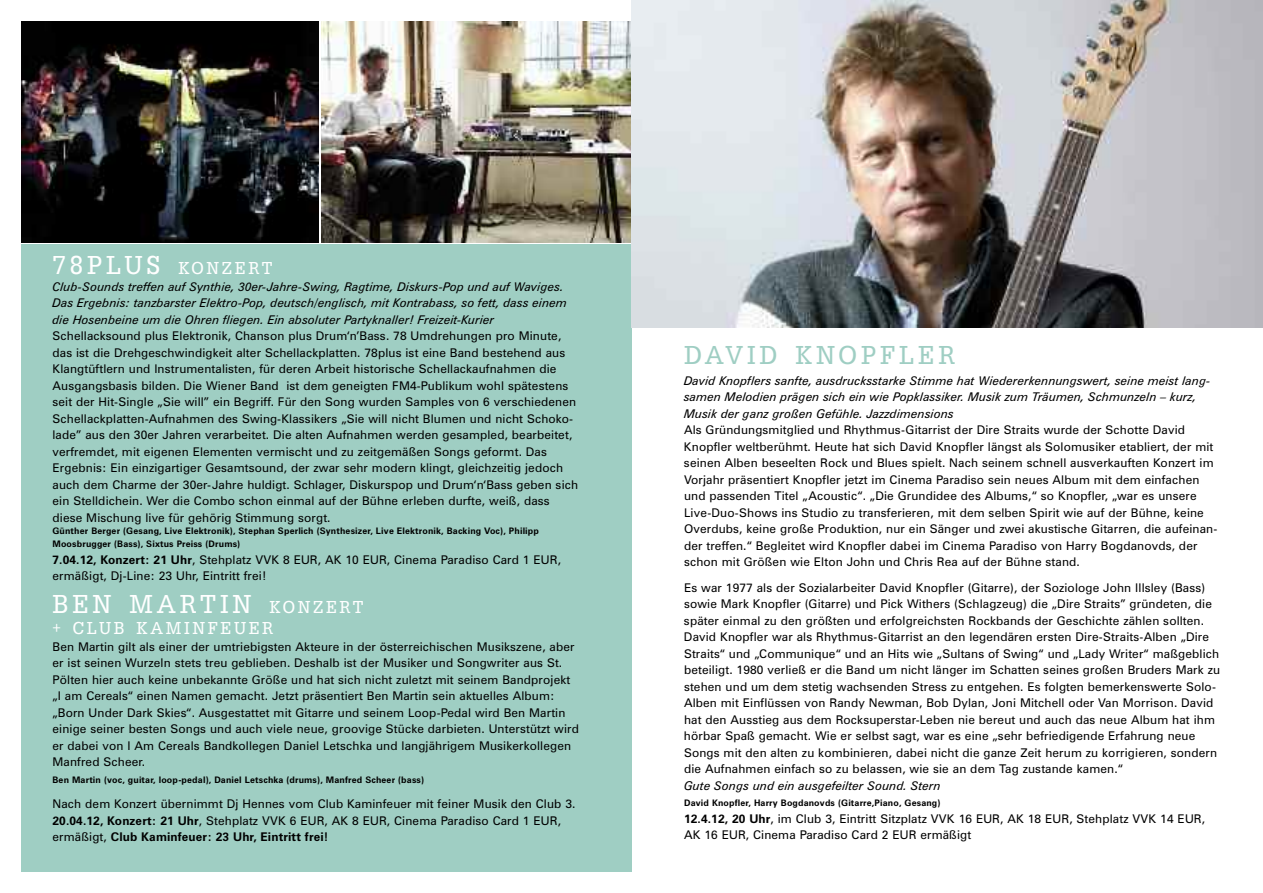
<style>
.page{position:relative;width:1263px;height:893px;background:#fff}
.page>*{position:absolute;margin:0;border:0;box-sizing:border-box;transform-origin:0 0}
.t1{font:27px "URW Egyptienne T Regu Extr Narr";letter-spacing:.15em;color:#fff}
.t2{font:27px "URW Egyptienne T Regu Extr Narr";letter-spacing:.15em;color:#9fcec3}
.t3{font:18px "URW Egyptienne T Regu Extr Narr";letter-spacing:.145em;color:#fff}
.t4{font:12px/16.5px "Zurich BT";letter-spacing:.01em;color:#000}
.t5{font:italic 12px/16.5px "Zurich BT";color:#000}
.t6{font:700 9px/12.8px "Zurich BT";letter-spacing:.015em;color:#000}
.s1{font-size:27px}
.s2{font-weight:700}
.s3{font-size:18px}
</style>
<div class="page">
<div style="left:21px;top:244px;width:610px;height:628px;background:#9fcec3"></div>
<img style="left:21px;top:21px;width:298px;height:221px">
<img style="left:321px;top:21px;width:310px;height:221px">
<img style="left:631px;top:0;width:632px;height:327px">
<h2 class="t3" style="left:53px;top:257px;width:221px"><span class="s1">78PLUS</span> KONZERT</h2>
<p class="t5" style="left:52px;top:279px;width:516px">Club-Sounds treffen auf Synthie, 30er-Jahre-Swing, Ragtime, Diskurs-Pop und auf Waviges.<br>Das Ergebnis: tanzbarster Elektro-Pop, deutsch/englisch, mit Kontrabass, so fett, dass einem die Hosenbeine um die Ohren fliegen. Ein absoluter Partyknaller! Freizeit-Kurier</p>
<p class="t4" style="left:52px;top:329px;width:527px">Schellacksound plus Elektronik, Chanson plus Drum‘n’Bass. 78 Umdrehungen pro Minute, das ist die Drehgeschwindigkeit alter Schellackplatten. 78plus ist eine Band bestehend aus Klangtüftlern und Instrumentalisten, für deren Arbeit historische Schellackaufnahmen die Ausgangsbasis bilden. Die Wiener Band ist dem geneigten FM4-Publikum wohl spätestens seit der Hit-Single „Sie will” ein Begriff. Für den Song wurden Samples von 6 verschiedenen Schellackplatten-Aufnahmen des Swing-Klassikers „Sie will nicht Blumen und nicht Schoko&shy;lade” aus den 30er Jahren verarbeitet. Die alten Aufnahmen werden gesampled, bearbeitet, verfremdet, mit eigenen Elementen vermischt und zu zeitgemäßen Songs geformt. Das Ergebnis: Ein einzigartiger Gesamtsound, der zwar sehr modern klingt, gleichzeitig jedoch auch dem Charme der 30er-Jahre huldigt. Schlager, Diskurspop und Drum‘n‘Bass geben sich ein Stelldichein. Wer die Combo schon einmal auf der Bühne erleben durfte, weiß, dass diese Mischung live für gehörig Stimmung sorgt.</p>
<p class="t6" style="left:53px;top:526px;width:488px">Günther Berger (Gesang, Live Elektronik), Stephan Sperlich (Synthesizer, Live Elektronik, Backing Voc), Philipp<br>Moosbrugger (Bass), Sixtus Preiss (Drums)</p>
<p class="t4" style="left:53px;top:552px;width:510px"><span class="s2">7.04.12, Konzert: 21 Uhr</span>, Stehplatz VVK 8 EUR, AK 10 EUR, Cinema Paradiso Card 1 EUR, ermäßigt, Dj-Line: 23 Uhr, Eintritt frei!</p>
<h1 class="t1" style="left:53px;top:588px;width:313px">BEN MARTIN <span class="s3">KONZERT</span></h1>
<h2 class="t3" style="left:53px;top:617px;width:222px">+ CLUB KAMINFEUER</h2>
<p class="t4" style="left:52px;top:639px;width:528px">Ben Martin gilt als einer der umtriebigsten Akteure in der österreichischen Musikszene, aber er ist seinen Wurzeln stets treu geblieben. Deshalb ist der Musiker und Songwriter aus St.<br>Pölten hier auch keine unbekannte Größe und hat sich nicht zuletzt mit seinem Bandprojekt „I am Cereals“ einen Namen gemacht. Jetzt präsentiert Ben Martin sein aktuelles Album: „Born Under Dark Skies“. Ausgestattet mit Gitarre und seinem Loop-Pedal wird Ben Martin einige seiner besten Songs und auch viele neue, groovige Stücke darbieten. Unterstützt wird er dabei von I Am Cereals Bandkollegen Daniel Letschka und langjährigem Musikerkollegen Manfred Scheer.</p>
<p class="t6" style="left:53px;top:774px;width:373px">Ben Martin (voc, guitar, loop-pedal), Daniel Letschka (drums), Manfred Scheer (bass)</p>
<p class="t4" style="left:53px;top:797px;width:524px">Nach dem Konzert übernimmt Dj Hennes vom Club Kaminfeuer mit feiner Musik den Club 3.<br><span class="s2">20.04.12, Konzert: 21 Uhr</span>, Stehplatz VVK 6 EUR, AK 8 EUR, Cinema Paradiso Card 1 EUR, ermäßigt, <span class="s2">Club Kaminfeuer: 23 Uhr, Eintritt frei!</span></p>
<h1 class="t2" style="left:684px;top:339px;width:272px">DAVID KNOPFLER</h1>
<p class="t5" style="left:684px;top:373px;width:528px">David Knopflers sanfte, ausdrucksstarke Stimme hat Wiedererkennungswert, seine meist lang&shy;samen Melodien prägen sich ein wie Popklassiker. Musik zum Träumen, Schmunzeln – kurz,<br>Musik der ganz großen Gefühle. Jazzdimensions</p>
<p class="t4" style="left:684px;top:423px;width:535px">Als Gründungsmitglied und Rhythmus-Gitarrist der Dire Straits wurde der Schotte David Knopfler weltberühmt. Heute hat sich David Knopfler längst als Solomusiker etabliert, der mit seinen Alben beseelten Rock und Blues spielt. Nach seinem schnell ausverkauften Konzert im Vorjahr präsentiert Knopfler jetzt im Cinema Paradiso sein neues Album mit dem einfachen und passenden Titel „Acoustic“. „Die Grundidee des Albums,“ so Knopfler, „war es unsere Live-Duo-Shows ins Studio zu transferieren, mit dem selben Spirit wie auf der Bühne, keine Overdubs, keine große Produktion, nur ein Sänger und zwei akustische Gitarren, die aufeinan&shy;der treffen.“ Begleitet wird Knopfler dabei im Cinema Paradiso von Harry Bogdanovds, der schon mit Größen wie Elton John und Chris Rea auf der Bühne stand.</p>
<p class="t4" style="left:684px;top:580px;width:538px">Es war 1977 als der Sozialarbeiter David Knopfler (Gitarre), der Soziologe John Illsley (Bass) sowie Mark Knopfler (Gitarre) und Pick Withers (Schlagzeug) die „Dire Straits” gründeten, die später einmal zu den größten und erfolgreichsten Rockbands der Geschichte zählen sollten.<br>David Knopfler war als Rhythmus-Gitarrist an den legendären ersten Dire-Straits-Alben „Dire Straits“ und „Communique“ und an Hits wie „Sultans of Swing“ und „Lady Writer“ maßgeblich beteiligt. 1980 verließ er die Band um nicht länger im Schatten seines großen Bruders Mark zu stehen und um dem stetig wachsenden Stress zu entgehen. Es folgten bemerkenswerte Solo-Alben mit Einflüssen von Randy Newman, Bob Dylan, Joni Mitchell oder Van Morrison. David hat den Ausstieg aus dem Rocksuperstar-Leben nie bereut und auch das neue Album hat ihm hörbar Spaß gemacht. Wie er selbst sagt, war es eine „sehr befriedigende Erfahrung neue Songs mit den alten zu kombinieren, dabei nicht die ganze Zeit herum zu korrigieren, sondern die Aufnahmen einfach so zu belassen, wie sie an dem Tag zustande kamen.“</p>
<p class="t5" style="left:684px;top:778px;width:258px">Gute Songs und ein ausgefeilter Sound. Stern</p>
<p class="t6" style="left:684px;top:798px;width:258px">David Knopfler, Harry Bogdanovds (Gitarre,Piano, Gesang)</p>
<p class="t4" style="left:684px;top:811px;width:523px"><span class="s2">12.4.12, 20 Uhr</span>, im Club 3, Eintritt Sitzplatz VVK 16 EUR, AK 18 EUR, Stehplatz VVK 14 EUR,<br>AK 16 EUR, Cinema Paradiso Card 2 EUR ermäßigt</p>
</div>
